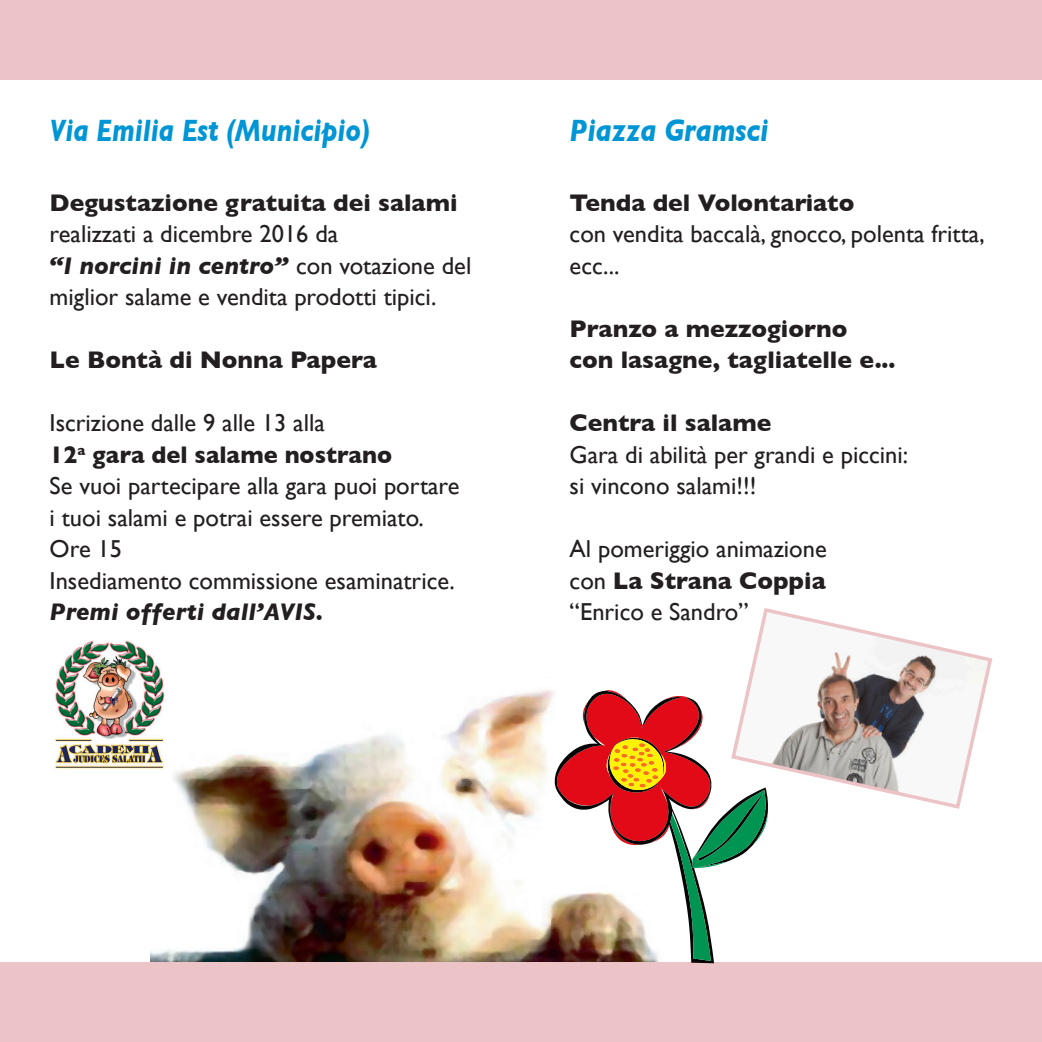
<style>
.page{position:relative;width:1042px;height:1042px;background:#fff}
.page>*{position:absolute;margin:0;border:0;box-sizing:border-box;transform-origin:0 0}
.t1{font:italic 700 31.5px "Gill Sans";color:#0095d5;scale:.82 1}
.t2{font:italic 700 31.5px "Gill Sans";color:#0095d5;scale:.86 1}
.t3{font:24.5px/31.5px "Gill Sans";color:#231f20}
.t4{font:700 24.5px "Gill Sans";color:#231f20}
.t5{font:700 24.5px "Gill Sans";color:#231f20;scale:.96 1}
.t6{font:italic 700 24.5px "Gill Sans";color:#231f20}
.s1{font-weight:700;font-style:italic}
.s2{font-weight:400}
</style>
<div class="page">
<img style="left:151px;top:690px;width:403px;height:272px">
<img style="left:54px;top:640px;width:114px;height:137px">
<div style="left:0;top:0;width:1042px;height:80px;background:#ecc3c6"></div>
<div style="left:0;top:962px;width:1042px;height:80px;background:#ecc3c6"></div>
<svg style="left:746px;top:608px;width:247px;height:201px"></svg>
<svg style="left:554px;top:770px;width:160px;height:193px"></svg>
<svg style="left:557px;top:690px;width:211px;height:271px"></svg>
<p class="t1" style="left:50px;top:112px;width:392px">Via Emilia Est (Municipio)</p>
<p class="t4" style="left:50px;top:188px;width:409px">Degustazione gratuita dei salami</p>
<p class="t3" style="left:50px;top:218px;width:290px">realizzati a dicembre 2016 da</p>
<p class="t3" style="left:50px;top:249px;width:423px"><span class="s1">“I norcini in centro”</span> con votazione del miglior salame e vendita prodotti tipici.</p>
<p class="t4" style="left:50px;top:346px;width:329px">Le Bontà di Nonna Papera</p>
<p class="t3" style="left:50px;top:407px;width:277px">Iscrizione dalle 9 alle 13 alla</p>
<p class="t5" style="left:50px;top:440px;width:358px">12<sup>a</sup> gara del salame nostrano</p>
<p class="t3" style="left:50px;top:470px;width:411px">Se vuoi partecipare alla gara puoi portare i tuoi salami e potrai essere premiato.</p>
<p class="t3" style="left:50px;top:533px;width:74px">Ore 15</p>
<p class="t3" style="left:50px;top:564px;width:407px">Insediamento commissione esaminatrice.</p>
<p class="t6" style="left:50px;top:598px;width:276px">Premi offerti dall’AVIS.</p>
<p class="t2" style="left:569px;top:112px;width:233px">Piazza Gramsci</p>
<p class="t4" style="left:569px;top:188px;width:286px">Tenda del Volontariato</p>
<p class="t3" style="left:569px;top:218px;width:417px">con vendita baccalà, gnocco, polenta fritta, ecc...</p>
<p class="t4" style="left:569px;top:314px;width:279px">Pranzo a mezzogiorno</p>
<p class="t4" style="left:569px;top:346px;width:327px">con lasagne, tagliatelle e...</p>
<p class="t4" style="left:569px;top:409px;width:203px">Centra il salame</p>
<p class="t3" style="left:569px;top:438px;width:340px">Gara di abilità per grandi e piccini:</p>
<p class="t3" style="left:569px;top:470px;width:188px">si vincono salami!!!</p>
<p class="t3" style="left:569px;top:533px;width:259px">Al pomeriggio animazione</p>
<p class="t4" style="left:569px;top:566px;width:258px"><span class="s2">con</span> La Strana Coppia</p>
<p class="t3" style="left:569px;top:596px;width:181px">“Enrico e Sandro”</p>
</div>
